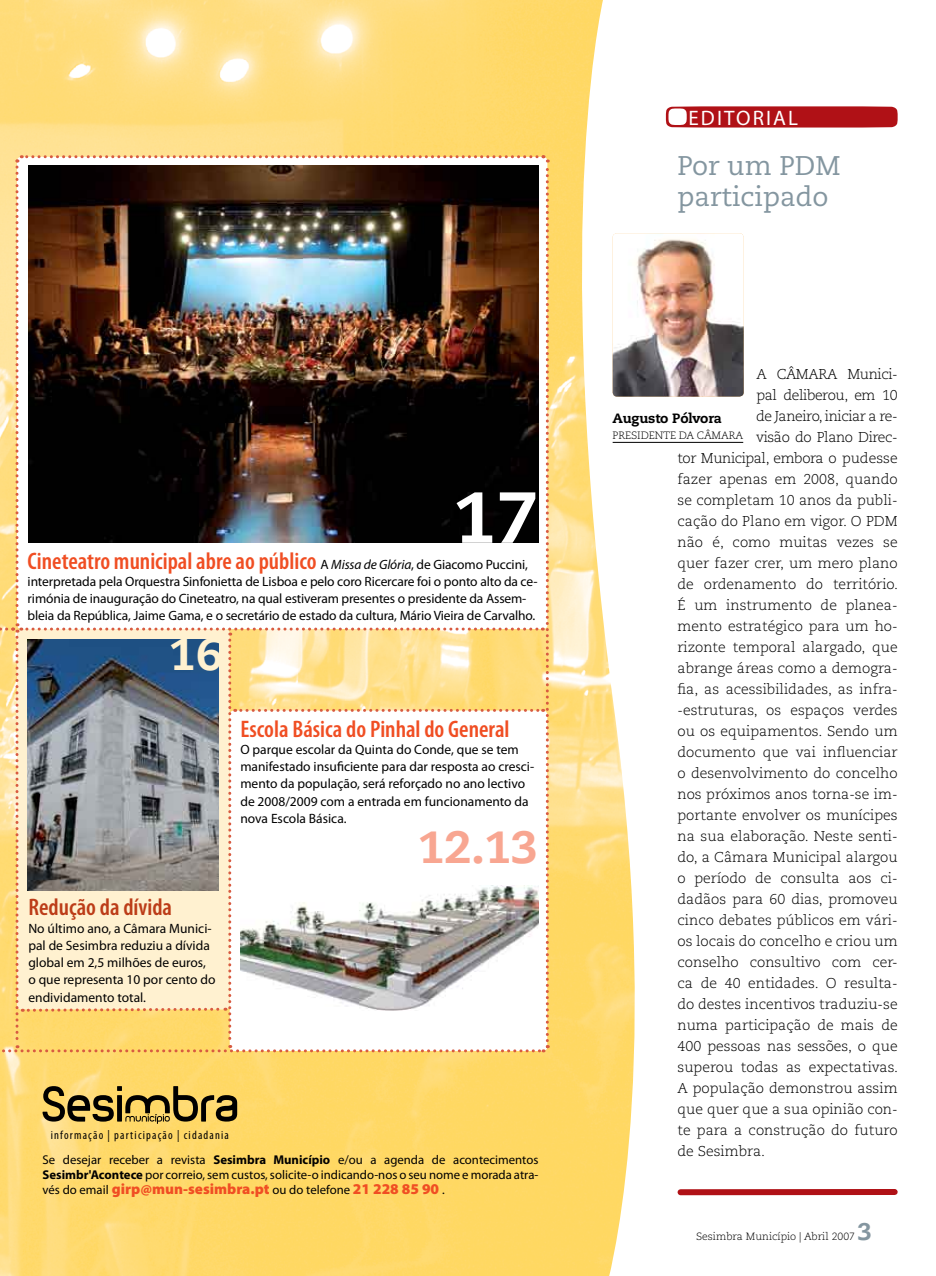
<style>
.page{position:relative;width:936px;height:1276px;background:#fff}
.page>*{position:absolute;margin:0;border:0;box-sizing:border-box;transform-origin:0 0}
.t1{font:800 72px "Caecilia";color:#fff}
.t2{font:800 45px "Caecilia";color:#f8a691}
.t3{font:800 45px "Caecilia";color:#fff1d0}
.t4{font:27px/31.5px "Caecilia";color:#8496a0}
.t5{font:600 condensed 24px "Myriad Pro";color:#f04e23}
.t6{font:600 condensed 24px "Myriad Pro";color:#bc3c18}
.t7{font:21px "Myriad Pro";letter-spacing:.1em;color:#fff}
.t8{font:900 15px "Myriad Pro";color:#f04e23}
.t9{font:300 14.25px "Caecilia";color:#000}
.t10{font:300 14.25px "Caecilia";letter-spacing:-.03em;color:#000}
.t11{font:13.5px/17.2px "Myriad Pro";letter-spacing:-.005em;color:#000}
.t12{font:800 13.5px "Caecilia";letter-spacing:-.01em;color:#000}
.t13{font:12.75px/15px "Myriad Pro";color:#000}
.t14{font:condensed 12px "Myriad Pro";letter-spacing:.1em;color:#000}
.t15{font:300 10.65px "Caecilia";letter-spacing:-.01em;color:#000}
.t16{font:300 10.5px "Caecilia";color:#000}
.s1{font-weight:400;font-stretch:normal;font-size:13.5px;color:#000}
.s2{font-weight:400;font-style:italic;font-stretch:normal;font-size:13.5px;color:#000}
.s3{font-weight:700}
.s4{font-weight:400;font-size:12.75px;color:#000}
</style>
<div class="page">
<img style="left:0;top:0;width:636px;height:1276px">
<svg style="left:665px;top:106px;width:232px;height:22px;background:#b82a2f"></svg>
<div style="left:680px;top:1189px;width:214px;height:6px;background:#b01116"></div>
<svg style="left:0;top:154px;width:550px;height:900px"></svg>
<img style="left:612px;top:233px;width:131px;height:163px;border-radius:4px">
<hr style="left:612px;top:442px;width:131px;height:1px;background:#000">
<img style="left:28px;top:166px;width:510px;height:376px">
<svg style="left:43px;top:1086px;width:194px;height:37px;background:#a48c46"></svg>
<p class="t1" style="left:453px;top:473px;width:87px">17</p>
<p class="t5" style="left:28px;top:546px;width:501px">Cineteatro municipal abre ao público <span class="s1">A</span> <span class="s2">Missa de Glória</span><span class="s1">, de Giacomo Puccini,</span></p>
<p class="t11" style="left:28px;top:572px;width:511px">interpretada pela Orquestra Sinfonietta de Lisboa e pelo coro Ricercare foi o ponto alto da ce&shy;rimónia de inauguração do Cineteatro, na qual estiveram presentes o presidente da Assem&shy;bleia da República, Jaime Gama, e o secretário de estado da cultura, Mário Vieira de Carvalho.</p>
<p class="t3" style="left:169px;top:626px;width:55px">16</p>
<p class="t6" style="left:28px;top:892px;width:145px">Redução da dívida</p>
<p class="t11" style="left:28px;top:919px;width:189px">No último ano, a Câmara Munici&shy;pal de Sesimbra reduziu a dívida global em 2,5 milhões de euros, o que representa 10 por cento do endividamento total.</p>
<p class="t5" style="left:240px;top:714px;width:271px">Escola Básica do Pinhal do General</p>
<p class="t11" style="left:240px;top:740px;width:295px">O parque escolar da Quinta do Conde, que se tem manifestado insuficiente para dar resposta ao cresci&shy;mento da população, será reforçado no ano lectivo de 2008/2009 com a entrada em funcionamento da nova Escola Básica.</p>
<p class="t2" style="left:418px;top:819px;width:121px">12.13</p>
<p class="t14" style="left:51px;top:1127px;width:180px">informação | participação | cidadania</p>
<p class="t13" style="left:43px;top:1152px;width:497px">Se desejar receber a revista <span class="s3">Se-------simbra Município</span> e/ou a agenda de acontecimentos<br><span class="s3">Sesimbr'Acontece</span> por correio, sem custos, solicite-o indicando-nos o seu nome e morada atra-</p>
<p class="t8" style="left:43px;top:1179px;width:404px"><span class="s4">vés do email</span> girp@mun-sesimbra.pt <span class="s4">ou do telefone</span> 21 228 85 90 <span class="s4">.</span></p>
<p class="t7" style="left:688px;top:105px;width:111px">EDITORIAL</p>
<p class="t4" style="left:677px;top:150px;width:164px">Por um PDM participado</p>
<p class="t10" style="left:756px;top:366px;width:143px">A Câmara Muni-ci-</p>
<p class="t10" style="left:756px;top:387px;width:143px">pal deliberou, em 10</p>
<p class="t10" style="left:756px;top:408px;width:132px">de Janeiro, ini-ciar a re--</p>
<p class="t10" style="left:756px;top:429px;width:133px">visão do Plano Direc-</p>
<p class="t10" style="left:677px;top:450px;width:222px">tor Municipal, em------bora o pudesse</p>
<p class="t9" style="left:677px;top:471px;width:222px">fazer apenas em 2008, quando</p>
<p class="t9" style="left:677px;top:492px;width:222px">se completam 10 anos da publi-</p>
<p class="t9" style="left:677px;top:513px;width:220px">cação do Plano em vi--------g-or. O PDM</p>
<p class="t9" style="left:677px;top:534px;width:222px">não é, como muitas ve-zes se</p>
<p class="t9" style="left:677px;top:555px;width:222px">quer fazer crer, um mero plano</p>
<p class="t9" style="left:677px;top:576px;width:222px">de ordenamento do território.</p>
<p class="t9" style="left:677px;top:597px;width:222px">É um instrumento de planea-</p>
<p class="t9" style="left:677px;top:618px;width:222px">mento estratégico para um ho-</p>
<p class="t9" style="left:677px;top:639px;width:222px">rizonte temporal alargado, que</p>
<p class="t9" style="left:677px;top:660px;width:222px">abrange áreas como a demogra-</p>
<p class="t9" style="left:677px;top:681px;width:219px">fia, as acessibilidades, as infra-</p>
<p class="t9" style="left:683px;top:702px;width:216px">estruturas, os espaços verdes</p>
<p class="t9" style="left:677px;top:723px;width:222px">ou os equipamentos. Sendo um</p>
<p class="t9" style="left:677px;top:744px;width:222px">documento que vai influenciar</p>
<p class="t9" style="left:677px;top:765px;width:222px">o desenvolvimento do concelho</p>
<p class="t9" style="left:677px;top:786px;width:222px">nos próximos anos torna-se im-</p>
<p class="t9" style="left:677px;top:807px;width:222px">portante envolver os munícipes</p>
<p class="t9" style="left:677px;top:828px;width:222px">na sua elaboração. Neste senti-</p>
<p class="t9" style="left:677px;top:849px;width:222px">do, a Câmara Muni-cipal alargou</p>
<p class="t9" style="left:677px;top:870px;width:222px">o período de consulta aos ci-</p>
<p class="t9" style="left:677px;top:891px;width:222px">dadãos para 60 dias, promoveu</p>
<p class="t9" style="left:677px;top:912px;width:222px">cinco debates públicos em vári-</p>
<p class="t9" style="left:677px;top:933px;width:222px">os locais do conce-lho e criou um</p>
<p class="t9" style="left:677px;top:954px;width:222px">conselho consultivo com cer-</p>
<p class="t9" style="left:677px;top:975px;width:222px">ca de 40 entidades. O resulta-</p>
<p class="t9" style="left:677px;top:996px;width:222px">do destes incentivos traduziu-se</p>
<p class="t9" style="left:677px;top:1017px;width:222px">numa participação de mais de</p>
<p class="t9" style="left:677px;top:1038px;width:222px">400 pessoas nas sessões, o que</p>
<p class="t9" style="left:677px;top:1059px;width:222px">superou todas as expectativas.</p>
<p class="t9" style="left:677px;top:1080px;width:222px">A população demonstrou assim</p>
<p class="t9" style="left:677px;top:1101px;width:222px">que quer que a sua opinião con-</p>
<p class="t9" style="left:677px;top:1122px;width:222px">te para a construção do futuro</p>
<p class="t9" style="left:677px;top:1143px;width:89px">de Sesimbra.</p>
<p class="t12" style="left:612px;top:410px;width:111px">Augusto Pólvora</p>
<p class="t15" style="left:612px;top:430px;width:130px">Presidente da Câmara</p>
<p class="t16" style="left:696px;top:1230px;width:160px">Sesimbra Município | Abril 2007</p>
</div>
